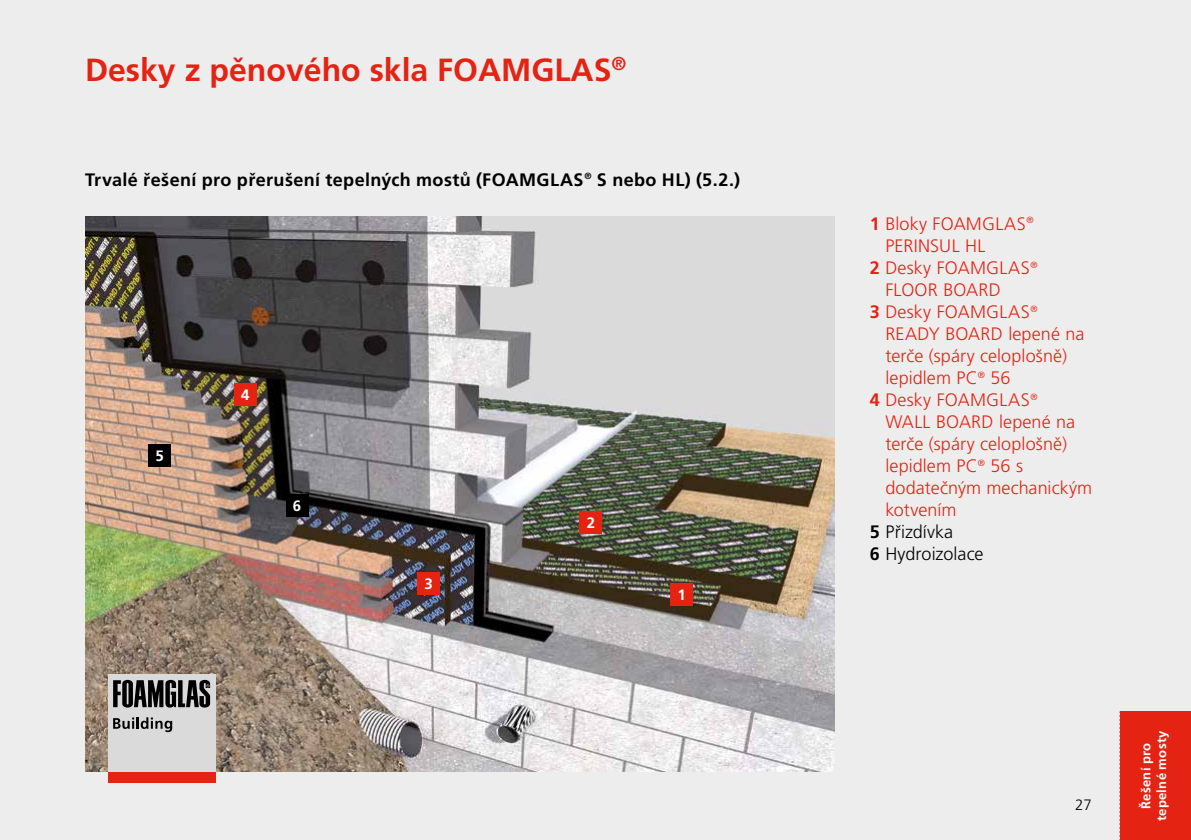
<style>
.page{position:relative;width:1191px;height:840px;background:#fff}
.page>*{position:absolute;margin:0;border:0;box-sizing:border-box;transform-origin:0 0}
.t1{font:700 32px "Frutiger LT Pro";color:#e42313}
.t2{font:300 18px "Frutiger LT Pro";letter-spacing:.005em;color:#e42313}
.t3{font:700 18px "Frutiger LT Pro";letter-spacing:.02em;color:#000}
.t4{font:300 18px "Frutiger LT Pro";color:#000}
.t5{font:700 15px "Frutiger LT Pro";color:#fff}
.t6{font:300 15px "Frutiger LT Pro";color:#000}
.t7{font:700 13px/15.6px "Frutiger LT Pro";letter-spacing:.025em;color:#fff;text-align:center}
.s1{font-weight:700}
</style>
<div class="page">
<div style="left:0;top:0;width:1191px;height:839px;background:#ededed"></div>
<img style="left:85px;top:216px;width:750px;height:555px">
<div style="left:670px;top:583px;width:23px;height:22px;background:#e42313"></div>
<div style="left:579px;top:510px;width:23px;height:23px;background:#e42313"></div>
<div style="left:286px;top:494px;width:22px;height:22px;background:#000"></div>
<div style="left:234px;top:383px;width:23px;height:22px;background:#e42313"></div>
<div style="left:417px;top:572px;width:23px;height:22px;background:#e42313"></div>
<div style="left:148px;top:444px;width:23px;height:23px;background:#000"></div>
<div style="left:108px;top:674px;width:107px;height:97px;background:#dadada"></div>
<div style="left:108px;top:771px;width:107px;height:11px;background:#e42313"></div>
<svg style="left:113px;top:679px;width:97px;height:28px"></svg>
<svg style="left:113px;top:717px;width:59px;height:14px"></svg>
<div style="left:1120px;top:711px;width:71px;height:128px;background:#e42313"></div>
<h1 class="t1" style="left:85px;top:51px;width:543px">Desky z pěnového skla FOAMGLAS<sup>®</sup></h1>
<p class="t3" style="left:85px;top:169px;width:656px">Trvalé řešení pro přerušení tepelných mostů (FOAMGLAS<sup>®</sup> S nebo HL) (5.2.)</p>
<p class="t5" style="left:155px;top:447px;width:10px">5</p>
<p class="t5" style="left:241px;top:386px;width:10px">4</p>
<p class="t5" style="left:293px;top:497px;width:10px">6</p>
<p class="t5" style="left:424px;top:575px;width:10px">3</p>
<p class="t5" style="left:587px;top:513px;width:10px">2</p>
<p class="t5" style="left:677px;top:586px;width:10px">1</p>
<p class="t2" style="left:869px;top:213px;width:165px"><span class="s1">1</span> Bloky FOAMGLAS<sup>®</sup></p>
<p class="t2" style="left:885px;top:235px;width:102px">PERINSUL HL</p>
<p class="t2" style="left:869px;top:257px;width:169px"><span class="s1">2</span> Desky FOAMGLAS<sup>®</sup></p>
<p class="t2" style="left:885px;top:279px;width:117px">FLOOR BOARD</p>
<p class="t2" style="left:869px;top:301px;width:169px"><span class="s1">3</span> Desky FOAMGLAS<sup>®</sup></p>
<p class="t2" style="left:885px;top:323px;width:200px">READY BOARD lepené na</p>
<p class="t2" style="left:885px;top:345px;width:183px">terče (spáry celoplošně)</p>
<p class="t2" style="left:885px;top:367px;width:127px">lepidlem PC<sup>®</sup> 56</p>
<p class="t2" style="left:869px;top:389px;width:169px"><span class="s1">4</span> Desky FOAMGLAS<sup>®</sup></p>
<p class="t2" style="left:885px;top:411px;width:191px">WALL BOARD lepené na</p>
<p class="t2" style="left:885px;top:433px;width:183px">terče (spáry celoplošně)</p>
<p class="t2" style="left:885px;top:455px;width:139px">lepidlem PC<sup>®</sup> 56 s</p>
<p class="t2" style="left:885px;top:477px;width:208px">dodatečným mechanickým</p>
<p class="t2" style="left:885px;top:499px;width:72px">kotvením</p>
<p class="t4" style="left:869px;top:521px;width:85px"><span class="s1">5</span> Přizdívka</p>
<p class="t4" style="left:869px;top:543px;width:115px"><span class="s1">6</span> Hydroizolace</p>
<p class="t6" style="left:1075px;top:795px;width:18px">27</p>
<p class="t7" style="left:1138px;top:820px;width:92px;rotate:-90deg">Řešení pro tepelné mosty</p>
</div>
